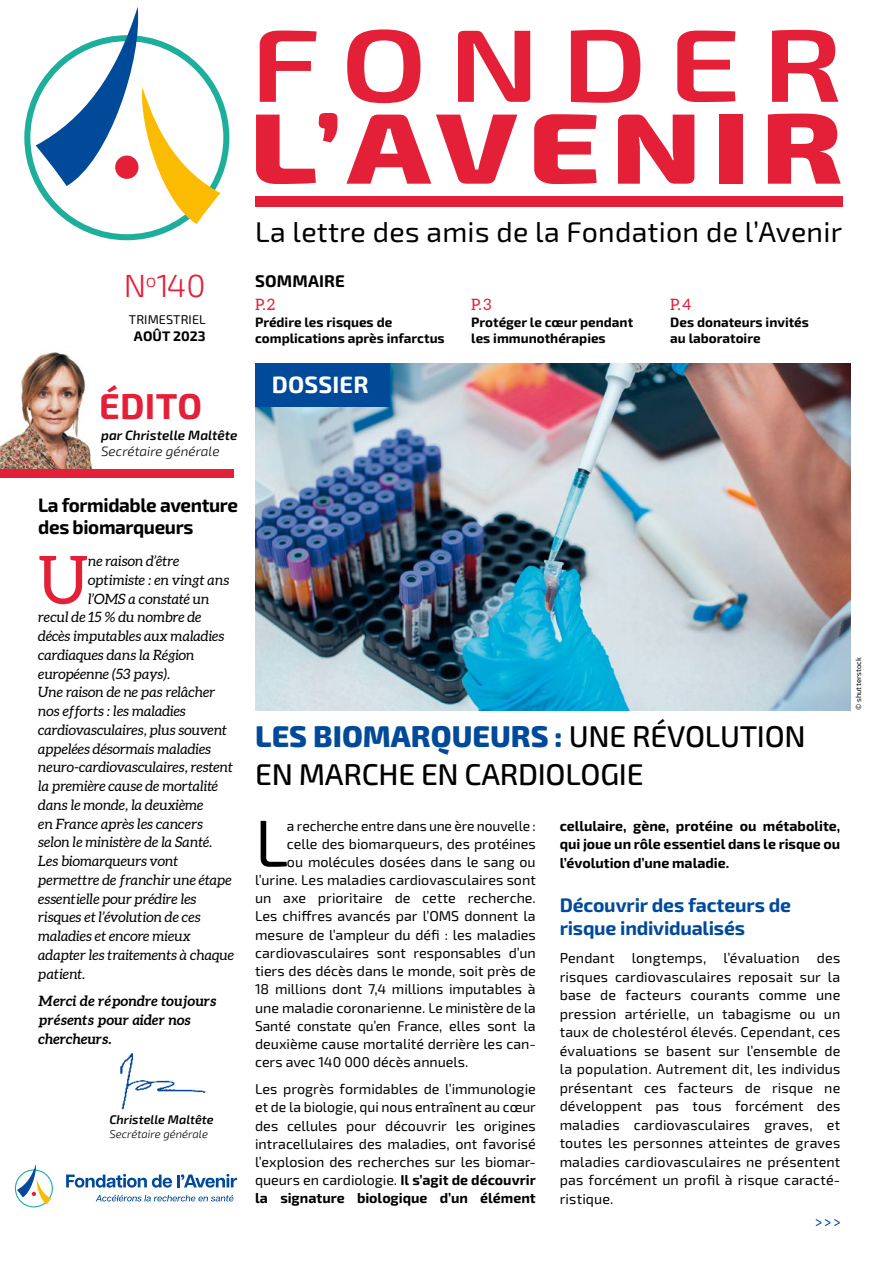
<style>
.page{position:relative;width:893px;height:1263px;background:#fff}
.page>*{position:absolute;margin:0;border:0;box-sizing:border-box;transform-origin:0 0}
.t1{font:600 102.9px "Exo 2.0";letter-spacing:.16em;color:#e41f38;scale:1.25 1}
.t2{font:800 100.2px "Exo 2.0";letter-spacing:.075em;color:#e41f38;scale:1.25 1}
.t3{font:66.6px "Aleo";color:#e41f38}
.t4{font:66.45px "Exo 2.0";color:#000}
.t5{font:700 36px "Exo 2.0";letter-spacing:.01em;color:#e41f38}
.t6{font:300 32.1px "Exo 2.0";color:#e41f38}
.t7{font:500 30px/37.5px "Exo 2.0";letter-spacing:-.01em;color:#000}
.t8{font:28.5px "Exo 2.0";letter-spacing:.01em;color:#000}
.t9{font:700 23.7px "Exo 2.0";letter-spacing:.01em;color:#fff}
.t10{font:700 19.5px/23px "Exo 2.0";letter-spacing:-.01em;color:#004a99}
.t11{font:700 19.5px/22.5px "Exo 2.0";letter-spacing:-.02em;color:#000}
.t12{font:18px "Exo 2.0";color:#004a99;scale:.75 1}
.t13{font:700 16.8px "Exo 2.0";letter-spacing:.01em;color:#000}
.t14{font:15.75px "Aleo";color:#e41f38}
.t15{font:14.25px/18.5px "Exo 2.0";letter-spacing:-.005em;color:#000;text-align:justify}
.t16{font:italic 14.25px "Aleo";color:#000}
.t17{font:700 14.25px/18.5px "Exo 2.0";color:#000;text-align:justify}
.t18{font:italic 700 14.25px/18.8px "Aleo";color:#000}
.t19{font:700 13.8px "Exo 2.0";color:#000}
.t20{font:700 13.5px/16.5px "Exo 2.0";color:#000}
.t21{font:italic 600 13.5px "Exo 2.0";color:#000}
.t22{font:italic 300 13.5px "Exo 2.0";color:#000}
.t23{font:12.6px "Exo 2.0";letter-spacing:.005em;color:#000}
.t24{font:italic 600 12.45px "Exo 2.0";color:#000}
.t25{font:italic 300 11.25px "Exo 2.0";color:#000}
.t26{font:7.5px "Exo 2.0";letter-spacing:.02em;color:#000}
.s1{font-weight:800;color:#004a99}
.s2{font-weight:700}
</style>
<div class="page">
<img style="left:255px;top:364px;width:595px;height:346px">
<svg style="left:24px;top:7px;width:205px;height:233px"></svg>
<div style="left:255px;top:196px;width:588px;height:11px;background:#e41f38"></div>
<svg style="left:15px;top:1164px;width:38px;height:43px"></svg>
<svg style="left:66px;top:1174px;width:171px;height:13px"></svg>
<svg style="left:96px;top:1195px;width:137px;height:6px"></svg>
<img style="left:120px;top:1053px;width:86px;height:57px">
<img style="left:0;top:352px;width:93px;height:117px">
<div style="left:255px;top:364px;width:135px;height:43px;background:#004a99"></div>
<div style="left:0;top:469px;width:234px;height:9px;background:#e41f38"></div>
<h3 class="t6" style="left:124px;top:268px;width:83px">N<sup>o</sup>140</h3>
<p class="t23" style="left:129px;top:312px;width:78px">TRIMESTRIEL</p>
<p class="t19" style="left:134px;top:327px;width:73px">AOÛT 2023</p>
<h3 class="t5" style="left:99px;top:385px;width:105px">ÉDITO</h3>
<p class="t21" style="left:101px;top:427px;width:138px">par Christelle Maltête</p>
<p class="t22" style="left:101px;top:444px;width:120px">Secrétaire générale</p>
<h3 class="t11" style="left:38px;top:494px;width:201px">La formidable aventure des biomarqueurs</h3>
<h3 class="t3" style="left:38px;top:542px;width:51px">U</h3>
<p class="t16" style="left:88px;top:553px;width:93px">ne raison d’être</p>
<p class="t16" style="left:88px;top:572px;width:143px">optimiste : en vingt ans</p>
<p class="t16" style="left:88px;top:590px;width:123px">l’OMS a constaté un</p>
<p class="t16" style="left:38px;top:609px;width:165px">recul de 15 % du nombre de</p>
<p class="t16" style="left:38px;top:628px;width:188px">décès imputables aux maladies</p>
<p class="t16" style="left:38px;top:647px;width:158px">cardiaques dans la Région</p>
<p class="t16" style="left:38px;top:665px;width:134px">européenne (53 pays).</p>
<p class="t16" style="left:38px;top:684px;width:178px">Une raison de ne pas relâcher</p>
<p class="t16" style="left:38px;top:703px;width:149px">nos efforts : les maladies</p>
<p class="t16" style="left:38px;top:722px;width:190px">cardiovasculaires, plus souvent</p>
<p class="t16" style="left:38px;top:741px;width:174px">appelées désormais maladies</p>
<p class="t16" style="left:38px;top:759px;width:196px">neuro-cardiovasculaires, restent</p>
<p class="t16" style="left:38px;top:778px;width:181px">la première cause de mortalité</p>
<p class="t16" style="left:38px;top:797px;width:167px">dans le monde, la deuxième</p>
<p class="t16" style="left:38px;top:816px;width:166px">en France après les cancers</p>
<p class="t16" style="left:38px;top:834px;width:176px">selon le ministère de la Santé.</p>
<p class="t16" style="left:38px;top:853px;width:141px">Les biomarqueurs vont</p>
<p class="t16" style="left:38px;top:872px;width:195px">permettre de franchir une étape</p>
<p class="t16" style="left:38px;top:891px;width:160px">essentielle pour prédire les</p>
<p class="t16" style="left:38px;top:909px;width:164px">risques et l’évolution de ces</p>
<p class="t16" style="left:38px;top:928px;width:154px">maladies et encore mieux</p>
<p class="t16" style="left:38px;top:947px;width:197px">adapter les traitements à chaque</p>
<p class="t16" style="left:38px;top:966px;width:49px">patient.</p>
<p class="t18" style="left:38px;top:991px;width:180px">Merci de répondre toujours présents pour aider nos chercheurs.</p>
<p class="t24" style="left:109px;top:1112px;width:106px">Christelle Maltête</p>
<p class="t25" style="left:109px;top:1127px;width:100px">Secrétaire générale</p>
<h1 class="t1" style="left:250px;top:5px;width:476px">FONDER</h1>
<h2 class="t2" style="left:249px;top:88px;width:477px">L’AVENIR</h2>
<h3 class="t8" style="left:255px;top:215px;width:589px">La lettre des amis de la Fondation de l’Avenir</h3>
<p class="t13" style="left:255px;top:271px;width:91px">SOMMAIRE</p>
<p class="t14" style="left:255px;top:296px;width:22px">P.2</p>
<p class="t20" style="left:255px;top:314px;width:191px">Prédire les risques de complications après infarctus</p>
<h3 class="t9" style="left:272px;top:370px;width:98px">DOSSIER</h3>
<p class="t14" style="left:471px;top:296px;width:22px">P.3</p>
<p class="t20" style="left:471px;top:314px;width:163px">Protéger le cœur pendant les immunothérapies</p>
<p class="t14" style="left:670px;top:296px;width:22px">P.4</p>
<p class="t20" style="left:670px;top:314px;width:140px">Des donateurs invités au laboratoire</p>
<h3 class="t7" style="left:255px;top:718px;width:552px"><span class="s1">LES BIOMARQUEURS :</span> UNE RÉVOLUTION<br>EN MARCHE EN CARDIOLOGIE</h3>
<h3 class="t4" style="left:255px;top:804px;width:35px">L</h3>
<p class="t15" style="left:287px;top:817px;width:250px">a recherche entre dans une ère nouvelle :</p>
<p class="t15" style="left:287px;top:835px;width:250px">celle des biomarqueurs, des protéines</p>
<p class="t15" style="left:287px;top:853px;width:250px">ou molécules dosées dans le sang ou</p>
<p class="t15" style="left:255px;top:871px;width:282px">l’urine. Les maladies cardiovasculaires sont</p>
<p class="t15" style="left:255px;top:889px;width:282px">un axe prioritaire de cette recherche.</p>
<p class="t15" style="left:255px;top:907px;width:282px">Les chiffres avancés par l’OMS donnent la</p>
<p class="t15" style="left:255px;top:926px;width:282px">mesure de l’ampleur du défi : les maladies</p>
<p class="t15" style="left:255px;top:944px;width:282px">cardiovasculaires sont responsables d’un</p>
<p class="t15" style="left:255px;top:962px;width:282px">tiers des décès dans le monde, soit près de</p>
<p class="t15" style="left:255px;top:980px;width:282px">18 millions dont 7,4 millions imputables à</p>
<p class="t15" style="left:255px;top:999px;width:282px">une maladie coronarienne. Le ministère de la</p>
<p class="t15" style="left:255px;top:1017px;width:282px">Santé constate qu’en France, elles sont la</p>
<p class="t15" style="left:255px;top:1035px;width:282px">deuxième cause mortalité derrière les can-</p>
<p class="t15" style="left:255px;top:1053px;width:215px">cers avec 140 000 décès annuels.</p>
<p class="t15" style="left:255px;top:1080px;width:282px">Les progrès formidables de l’immunologie et de la biologie, qui nous entraînent au cœur des cellules pour découvrir les origines intracellulaires des maladies, ont favorisé l’explosion des recherches sur les biomar&shy;queurs en cardiologie. <span class="s2">Il s’agit de découvrir la signature biologique d’un élément</span></p>
<p class="t17" style="left:560px;top:817px;width:282px">cellulaire, gène, protéine ou métabolite, qui joue un rôle essentiel dans le risque ou l’évolution d’une maladie.</p>
<h3 class="t10" style="left:560px;top:894px;width:233px">Découvrir des facteurs de risque individualisés</h3>
<p class="t15" style="left:560px;top:949px;width:282px">Pendant longtemps, l’évaluation des risques cardiovasculaires reposait sur la base de facteurs courants comme une pression artérielle, un tabagisme ou un taux de cholestérol élevés. Cependant, ces évaluations se basent sur l’ensemble de la population. Autrement dit, les individus présentant ces facteurs de risque ne développent pas tous forcément des maladies cardiovasculaires graves, et toutes les personnes atteintes de graves maladies cardiovasculaires ne présentent pas forcément un profil à risque caracté&shy;ristique.</p>
<p class="t12" style="left:815px;top:1211px;width:36px">&gt;&gt;&gt;</p>
<p class="t26" style="left:854px;top:710px;width:55px;rotate:-90deg">© shutterstock</p>
</div>
